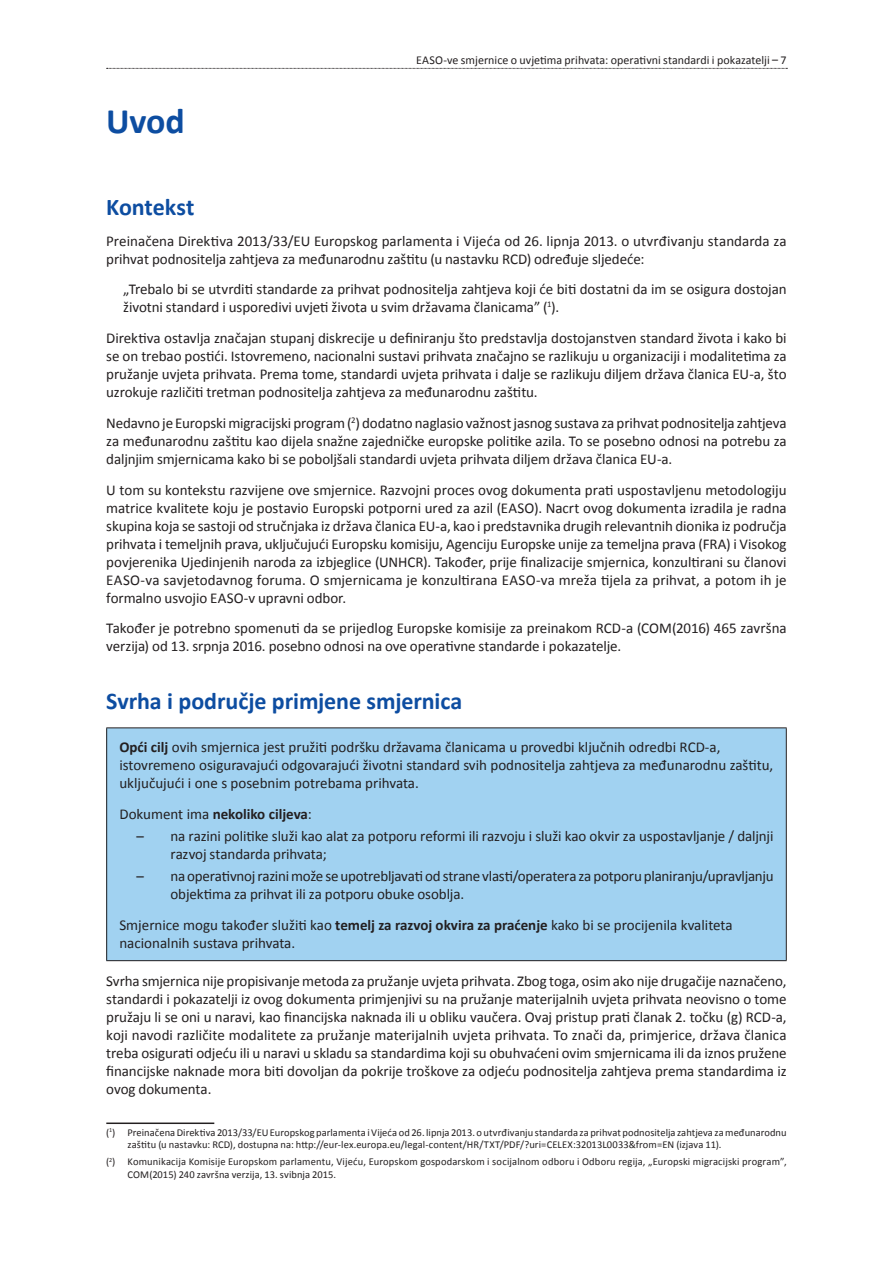
<style>
.page{position:relative;width:893px;height:1263px;background:#fff}
.page>*{position:absolute;margin:0;border:0;box-sizing:border-box;transform-origin:0 0}
.T1{font:700 36px "Calibri";color:#0d4da1}
.T2_NN{font:700 24px "Calibri";letter-spacing:-.005em;color:#0d4da1}
.body{font:15px/18px "Calibri";letter-spacing:-.005em;color:#231f20}
.table_body_text{font:15px/18px "Calibri";color:#231f20}
.table_body_text-2{font:700 15px "Calibri";color:#231f20}
.t1{font:12px "Calibri";color:#231f20}
.footnote{font:10.5px/12.6px "Calibri";letter-spacing:.01em;color:#231f20}
.s1{font-weight:700}
.s2{font-weight:400}
</style>
<div class="page">
<svg style="left:107px;top:68px;width:680px;height:1px"></svg>
<div style="left:107px;top:728px;width:679px;height:233px;background:#a1d2f1"></div>
<hr style="left:106px;top:727px;width:681px;height:1px;background:#231f20">
<hr style="left:106px;top:728px;width:1px;height:232px;background:#231f20">
<hr style="left:786px;top:728px;width:1px;height:232px;background:#231f20">
<hr style="left:106px;top:960px;width:681px;height:1px;background:#231f20">
<hr style="left:106px;top:1122px;width:108px;height:2px;background:#231f20">
<p class="T1" style="left:106px;top:98px;width:80px">Uvod</p>
<p class="t1" style="left:416px;top:52px;width:372px">EASO-ve smjernice o uvjetima prihvata: operativni standardi i pokazatelji – 7</p>
<p class="T2_NN" style="left:106px;top:192px;width:90px">Kontekst</p>
<p class="body" style="left:106px;top:232px;width:682px">Preinačena Direktiva 2013/33/EU Europskog parlamenta i Vijeća od 26. lipnja 2013. o utvrđivanju standarda za prihvat podnositelja zahtjeva za međunarodnu zaštitu (u nastavku RCD) određuje sljedeće:</p>
<p class="body" style="left:123px;top:280px;width:665px">„Trebalo bi se utvrditi standarde za prihvat podnositelja zahtjeva koji će biti dostatni da im se osigura dostojan životni standard i usporedivi uvjeti života u svim državama članicama” (<sup>1</sup>).</p>
<p class="body" style="left:106px;top:329px;width:682px;text-align:justify">Direktiva ostavlja značajan stupanj diskrecije u definiranju što predstavlja dostojanstven standard života i kako bi se on trebao postići. Istovremeno, nacionalni sustavi prihvata značajno se razlikuju u organizaciji i modalitetima za pružanje uvjeta prihvata. Prema tome, standardi uvjeta prihvata i dalje se razlikuju diljem država članica EU-a, što uzrokuje različiti tretman podnositelja zahtjeva za međunarodnu zaštitu.</p>
<p class="body" style="left:106px;top:414px;width:682px;text-align:justify">Nedavno je Europskimigracijski program (<sup>2</sup>) dodatno naglasio važnostjasnog sustava za prihvat podnositelja zahtjeva za međunarodnu zaštitu kao dijela snažne zajedničke europske politike azila. To se posebno odnosi na potrebu za daljnjim smjernicama kako bi se poboljšali standardi uvjeta prihvata diljem država članica EU-a.</p>
<p class="body" style="left:106px;top:481px;width:682px;text-align:justify">U tom su kontekstu razvijene ove smjernice. Razvojni proces ovog dokumenta prati uspostavljenu metodologiju matrice kvalitete koju je postavio Europski potporni ured za azil (EASO). Nacrt ovog dokumenta izradila je radna skupina koja se sastoji od stručnjaka iz država članica EU-a, kao i predstavnika drugih relevantnih dionika iz područja prihvata i temeljnih prava, uključujući Europsku komisiju, Agenciju Europske unije za temeljna prava (FRA) i Visokog povjerenika Ujedinjenih naroda za izbjeglice (UNHCR). Također, prije finalizacije smjernica, konzultirani su članovi EASO-va savjetodavnog foruma. O smjernicama je konzultirana EASO-va mreža tijela za prihvat, a potom ih je formalno usvojio EASO-v upravni odbor.</p>
<p class="body" style="left:106px;top:619px;width:682px">Također je potrebno spomenuti da se prijedlog Europske komisije za preinakom RCD-a (COM(2016) 465 završna verzija) od 13. srpnja 2016. posebno odnosi na ove operativne standarde i pokazatelje.</p>
<p class="T2_NN" style="left:106px;top:685px;width:358px">Svrha i područje primjene smjernica</p>
<p class="table_body_text" style="left:119px;top:738px;width:655px"><span class="s1">Opći cilj</span> ovih smjernica jest pružiti podršku državama članicama u provedbi ključnih odredbi RCD-a, istovremeno osiguravajući odgovarajući životni standard svih podnositelja zahtjeva za međunarodnu zaštitu, uključujući i one s posebnim potrebama prihvata.</p>
<p class="table_body_text-2" style="left:119px;top:804px;width:194px"><span class="s2">Dokument ima</span> nekoliko ciljeva<span class="s2">:</span></p>
<p class="body" style="left:170px;top:827px;width:604px;text-indent:-34px">– na razini politike služi kao alat za potporu reformi ili razvoju i služi kao okvir za uspostavljanje / daljnji razvoj standarda prihvata;</p>
<p class="body" style="left:170px;top:867px;width:605px;text-indent:-34px">– naoperativnojrazinimože seupotrebljavatiodstrane vlasti/operatera zapotporuplaniranju/upravljanju objektima za prihvat ili za potporu obuke osoblja.</p>
<p class="table_body_text" style="left:119px;top:916px;width:615px">Smjernice mogu također služiti kao <span class="s1">temelj za razvoj okvira za praćenje</span> kako bi se procijenila kvaliteta nacionalnih sustava prihvata.</p>
<p class="body" style="left:106px;top:972px;width:682px;text-align:justify">Svrha smjernica nije propisivanje metoda za pružanje uvjeta prihvata. Zbog toga, osim ako nije drugačije naznačeno, standardi i pokazatelji iz ovog dokumenta primjenjivi su na pružanje materijalnih uvjeta prihvata neovisno o tome pružaju li se oni u naravi, kao financijska naknada ili u obliku vaučera. Ovaj pristup prati članak 2. točku (g) RCD-a, koji navodi različite modalitete za pružanje materijalnih uvjeta prihvata. To znači da, primjerice, država članica treba osigurati odjeću ili u naravi u skladu sa standardima koji su obuhvaćeni ovim smjernicama ili da iznos pružene financijske naknade mora biti dovoljan da pokrije troškove za odjeću podnositelja zahtjeva prema standardima iz ovog dokumenta.</p>
<p class="footnote" style="left:128px;top:1126px;width:660px;text-indent:-21px">(<sup>1</sup>) PreinačenaDirektiva 2013/33/EUEuropskog parlamenta i Vijeća od 26. lipnja 2013. o utvrđivanju standarda za prihvat podnositelja zahtjeva zameđunarodnu zaštitu (u nastavku: RCD), dostupna na: http://eur-lex.europa.eu/legal-content/HR/TXT/PDF/?uri=CELEX:32013L0033&amp;from=EN (izjava 11).</p>
<p class="footnote" style="left:128px;top:1155px;width:661px;text-indent:-21px">(<sup>2</sup>) Komunikacija Komisije Europskom parlamentu, Vijeću, Europskom gospodarskom i socijalnom odboru i Odboru regija, „Europski migracijski program”,<br>COM(2015) 240 završna verzija, 13. svibnja 2015.</p>
</div>
